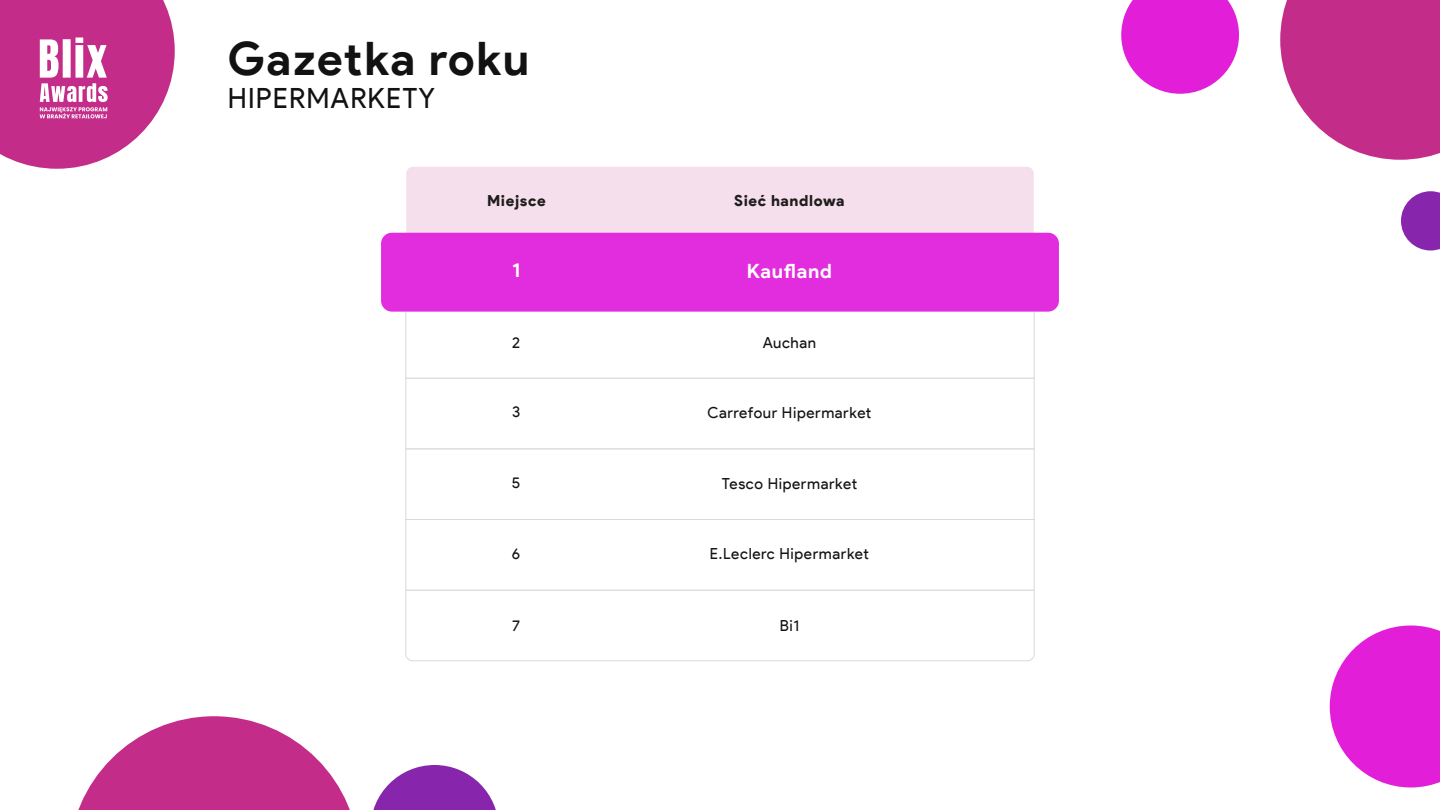
<style>
.page{position:relative;width:1440px;height:810px;background:#fff}
.page>*{position:absolute;margin:0;border:0;box-sizing:border-box;transform-origin:0 0}
.t1{font:700 46.12px "Product Sans";letter-spacing:.03em;color:#121212}
.t2{font:27.9px "Product Sans";letter-spacing:.04em;color:#121212}
.t3{font:700 19.65px "Product Sans";letter-spacing:.04em;color:#fff}
.t4{font:15.3px "Product Sans";letter-spacing:.04em;color:#121212}
.t5{font:900 15.3px "Product Sans";letter-spacing:.04em;color:#1d1d1b}
</style>
<div class="page">
<div style="left:406px;top:167px;width:628px;height:66px;background:#f6dfed"></div>
<svg style="left:405px;top:590px;width:630px;height:71px"></svg>
<div style="left:405px;top:519px;width:630px;height:71px;background:#fff;border:1px solid #d9d9d9"></div>
<div style="left:405px;top:448px;width:630px;height:72px;background:#fff;border:1px solid #d9d9d9"></div>
<div style="left:405px;top:378px;width:630px;height:71px;background:#fff;border:1px solid #d9d9d9"></div>
<div style="left:405px;top:307px;width:630px;height:71px;background:#fff;border:1px solid #d9d9d9"></div>
<div style="left:381px;top:233px;width:678px;height:79px;background:#e22dde;border-radius:11px"></div>
<svg style="left:78px;top:716px;width:272px;height:94px"></svg>
<svg style="left:1330px;top:626px;width:110px;height:162px"></svg>
<svg style="left:373px;top:765px;width:123px;height:45px"></svg>
<svg style="left:1121px;top:0;width:118px;height:94px"></svg>
<svg style="left:1280px;top:0;width:160px;height:160px;background:#cb4899"></svg>
<svg style="left:1401px;top:191px;width:39px;height:59px;background:#9b49ba"></svg>
<svg style="left:0;top:0;width:175px;height:169px"></svg>
<h1 class="t1" style="left:228px;top:30px;width:303px">Gazetka roku</h1>
<h2 class="t2" style="left:228px;top:81px;width:209px">HIPERMARKETY</h2>
<p class="t5" style="left:487px;top:191px;width:60px">Miejsce</p>
<p class="t5" style="left:734px;top:192px;width:112px">Sieć handlowa</p>
<p class="t3" style="left:512px;top:258px;width:10px">1</p>
<p class="t3" style="left:747px;top:259px;width:87px">Kaufland</p>
<p class="t4" style="left:512px;top:333px;width:9px">2</p>
<p class="t4" style="left:763px;top:333px;width:55px">Auchan</p>
<p class="t4" style="left:512px;top:403px;width:10px">3</p>
<p class="t4" style="left:708px;top:403px;width:165px">Carrefour Hipermarket</p>
<p class="t4" style="left:512px;top:473px;width:10px">5</p>
<p class="t4" style="left:722px;top:474px;width:137px">Tesco Hipermarket</p>
<p class="t4" style="left:512px;top:544px;width:10px">6</p>
<p class="t4" style="left:710px;top:545px;width:160px">E.Leclerc Hipermarket</p>
<p class="t4" style="left:512px;top:616px;width:9px">7</p>
<p class="t4" style="left:780px;top:616px;width:21px">Bi1</p>
</div>
